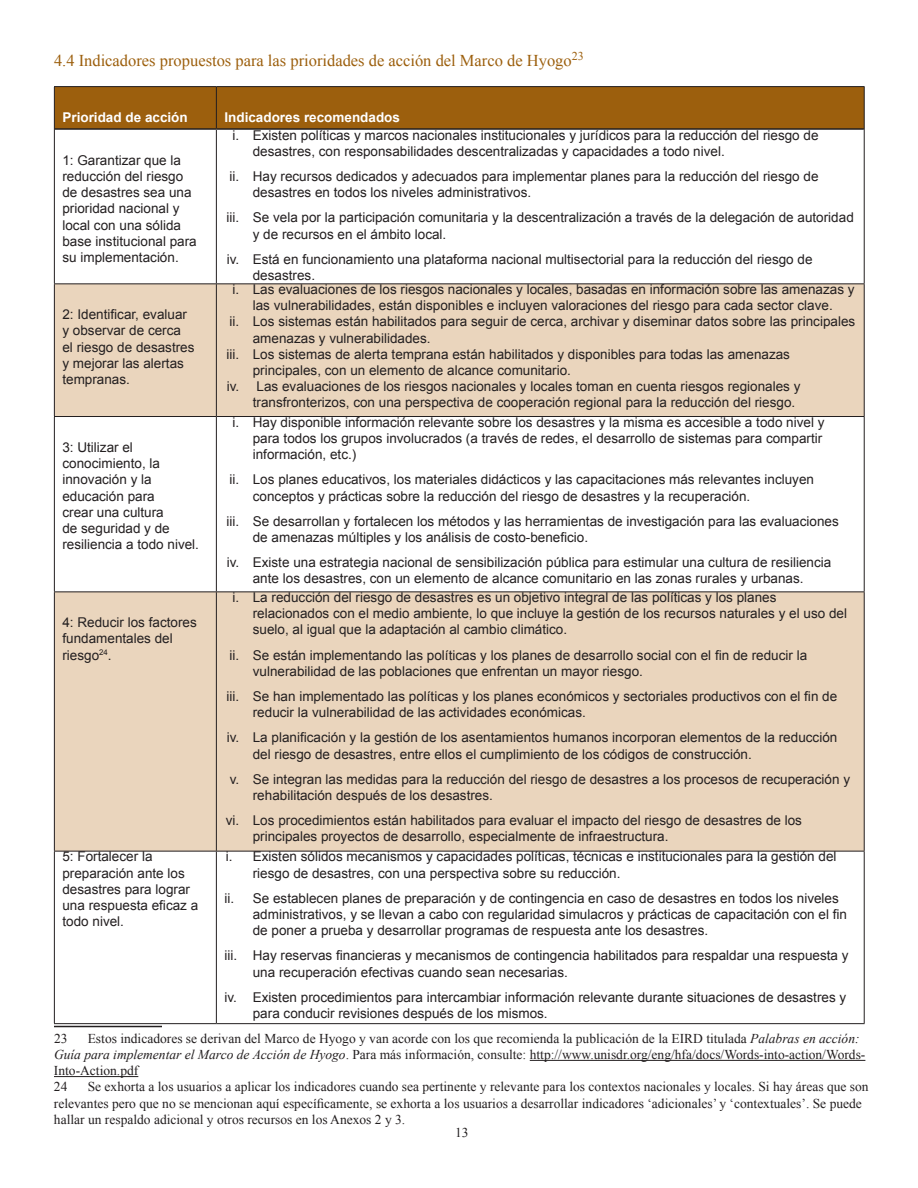
<style>
.page{position:relative;width:918px;height:1188px;background:#fff}
.page>*{position:absolute;margin:0;border:0;box-sizing:border-box;transform-origin:0 0}
.t1{font:16.5px "Times New Roman";color:#9c5f0d}
.t2{font:13.5px/16.2px "Arial";color:#231f20}
.t3{font:13.5px/16.2px "Times New Roman";color:#231f20}
.t4{font:700 13.5px "Arial";color:#fff}
.s1{font-style:italic}
</style>
<div class="page">
<div style="left:55px;top:87px;width:809px;height:41px;background:#9c5f0d"></div>
<svg style="left:55px;top:284px;width:809px;height:567px;fill:#ead5bd"></svg>
<hr style="left:54px;top:86px;width:162px;height:1px;background:#231f20">
<hr style="left:54px;top:87px;width:1px;height:42px;background:#231f20">
<hr style="left:216px;top:86px;width:649px;height:1px;background:#231f20">
<hr style="left:216px;top:87px;width:1px;height:41px;background:#231f20">
<hr style="left:864px;top:87px;width:1px;height:42px;background:#231f20">
<hr style="left:54px;top:129px;width:1px;height:154px;background:#231f20">
<hr style="left:216px;top:130px;width:1px;height:153px;background:#231f20">
<hr style="left:864px;top:129px;width:1px;height:154px;background:#231f20">
<hr style="left:54px;top:284px;width:1px;height:132px;background:#231f20">
<hr style="left:216px;top:284px;width:1px;height:132px;background:#231f20">
<hr style="left:864px;top:284px;width:1px;height:132px;background:#231f20">
<hr style="left:54px;top:416px;width:162px;height:1px;background:#231f20">
<hr style="left:54px;top:417px;width:1px;height:174px;background:#231f20">
<hr style="left:216px;top:416px;width:649px;height:1px;background:#231f20">
<hr style="left:216px;top:417px;width:1px;height:174px;background:#231f20">
<hr style="left:864px;top:417px;width:1px;height:174px;background:#231f20">
<hr style="left:54px;top:592px;width:1px;height:259px;background:#231f20">
<hr style="left:216px;top:592px;width:1px;height:259px;background:#231f20">
<hr style="left:864px;top:592px;width:1px;height:259px;background:#231f20">
<hr style="left:54px;top:851px;width:162px;height:1px;background:#231f20">
<hr style="left:54px;top:852px;width:1px;height:171px;background:#231f20">
<hr style="left:216px;top:851px;width:649px;height:1px;background:#231f20">
<hr style="left:216px;top:852px;width:1px;height:171px;background:#231f20">
<hr style="left:864px;top:852px;width:1px;height:171px;background:#231f20">
<hr style="left:54px;top:1023px;width:162px;height:1px;background:#231f20">
<hr style="left:216px;top:1023px;width:649px;height:1px;background:#231f20">
<hr style="left:55px;top:128px;width:161px;height:2px;background:#231f20">
<hr style="left:216px;top:128px;width:648px;height:2px;background:#231f20">
<hr style="left:54px;top:283px;width:162px;height:1px;background:#231f20">
<hr style="left:216px;top:283px;width:649px;height:1px;background:#231f20">
<hr style="left:54px;top:591px;width:162px;height:1px;background:#231f20">
<hr style="left:216px;top:591px;width:649px;height:1px;background:#231f20">
<hr style="left:54px;top:1026px;width:108px;height:1px;background:#231f20">
<hr style="left:530px;top:1060px;width:335px;height:1px;background:#231f20">
<hr style="left:54px;top:1076px;width:84px;height:1px;background:#231f20">
<p class="t1" style="left:54px;top:49px;width:531px">4.4 Indicadores propuestos para las prioridades de acción del Marco de Hyogo<sup>23</sup></p>
<p class="t4" style="left:62px;top:108px;width:127px">Prioridad de acción</p>
<p class="t4" style="left:224px;top:108px;width:177px">Indicadores recomendados</p>
<p class="t2" style="left:62px;top:152px;width:136px">1: Garantizar que la reducción del riesgo de desastres sea una prioridad nacional y local con una sólida base institucional para su implementación.</p>
<p class="t2" style="left:253px;top:127px;width:567px;text-indent:-20px">i. Existen políticas y marcos nacionales institucionales y jurídicos para la reducción del riesgo de desastres, con responsabilidades descentralizadas y capacidades a todo nivel.</p>
<p class="t2" style="left:253px;top:168px;width:567px;text-indent:-23px">ii. Hay recursos dedicados y adecuados para implementar planes para la reducción del riesgo de desastres en todos los niveles administrativos.</p>
<p class="t2" style="left:253px;top:210px;width:603px;text-indent:-26px">iii. Se vela por la participación comunitaria y la descentralización a través de la delegación de autoridad y de recursos en el ámbito local.</p>
<p class="t2" style="left:253px;top:251px;width:561px;text-indent:-26px">iv. Está en funcionamiento una plataforma nacional multisectorial para la reducción del riesgo de desastres.</p>
<p class="t2" style="left:62px;top:307px;width:134px">2: Identificar, evaluar y observar de cerca el riesgo de desastres y mejorar las alertas tempranas.</p>
<p class="t2" style="left:62px;top:439px;width:138px">3: Utilizar el conocimiento, la innovación y la educación para<br>crear una cultura<br>de seguridad y de resiliencia a todo nivel.</p>
<p class="t2" style="left:62px;top:615px;width:136px">4: Reducir los factores fundamentales del riesgo<sup>24</sup>.</p>
<p class="t2" style="left:233px;top:281px;width:624px">i. Las evaluaciones de los riesgos nacionales y locales, basadas en información sobre las amenazas y</p>
<p class="t2" style="left:253px;top:298px;width:582px">las vulnerabilidades, están disponibles e incluyen valoraciones del riesgo para cada sector clave.</p>
<p class="t2" style="left:230px;top:314px;width:627px">ii. Los sistemas están habilitados para seguir de cerca, archivar y diseminar datos sobre las principales</p>
<p class="t2" style="left:253px;top:330px;width:179px">amenazas y vulnerabilidades.</p>
<p class="t2" style="left:227px;top:346px;width:565px">iii. Los sistemas de alerta temprana están habilitados y disponibles para todas las amenazas</p>
<p class="t2" style="left:253px;top:362px;width:320px">principales, con un elemento de alcance comunitario.</p>
<p class="t2" style="left:227px;top:379px;width:575px">iv. Las evaluaciones de los riesgos nacionales y locales toman en cuenta riesgos regionales y</p>
<p class="t2" style="left:253px;top:395px;width:544px">transfronterizos, con una perspectiva de cooperación regional para la reducción del riesgo.</p>
<p class="t2" style="left:253px;top:414px;width:573px;text-indent:-20px">i. Hay disponible información relevante sobre los desastres y la misma es accesible a todo nivel y para todos los grupos involucrados (a través de redes, el desarrollo de sistemas para compartir información, etc.)</p>
<p class="t2" style="left:253px;top:472px;width:563px;text-indent:-23px">ii. Los planes educativos, los materiales didácticos y las capacitaciones más relevantes incluyen conceptos y prácticas sobre la reducción del riesgo de desastres y la recuperación.</p>
<p class="t2" style="left:253px;top:513px;width:587px;text-indent:-26px">iii. Se desarrollan y fortalecen los métodos y las herramientas de investigación para las evaluaciones de amenazas múltiples y los análisis de costo-beneficio.</p>
<p class="t2" style="left:227px;top:554px;width:606px;text-align:center">iv. Existe una estrategia nacional de sensibilización pública para estimular una cultura de resiliencia ante los desastres, con un elemento de alcance comunitario en las zonas rurales y urbanas.</p>
<p class="t2" style="left:253px;top:589px;width:596px;text-indent:-20px">i. La reducción del riesgo de desastres es un objetivo integral de las políticas y los planes relacionados con el medio ambiente, lo que incluye la gestión de los recursos naturales y el uso del suelo, al igual que la adaptación al cambio climático.</p>
<p class="t2" style="left:253px;top:647px;width:556px;text-indent:-23px">ii. Se están implementando las políticas y los planes de desarrollo social con el fin de reducir la vulnerabilidad de las poblaciones que enfrentan un mayor riesgo.</p>
<p class="t2" style="left:253px;top:688px;width:586px;text-indent:-26px">iii. Se han implementado las políticas y los planes económicos y sectoriales productivos con el fin de reducir la vulnerabilidad de las actividades económicas.</p>
<p class="t2" style="left:253px;top:730px;width:586px;text-indent:-26px">iv. La planificación y la gestión de los asentamientos humanos incorporan elementos de la reducción del riesgo de desastres, entre ellos el cumplimiento de los códigos de construcción.</p>
<p class="t2" style="left:253px;top:771px;width:599px;text-indent:-23px">v. Se integran las medidas para la reducción del riesgo de desastres a los procesos de recuperación y rehabilitación después de los desastres.</p>
<p class="t2" style="left:253px;top:813px;width:551px;text-indent:-27px">vi. Los procedimientos están habilitados para evaluar el impacto del riesgo de desastres de los principales proyectos de desarrollo, especialmente de infraestructura.</p>
<p class="t2" style="left:62px;top:849px;width:137px">5: Fortalecer la preparación ante los desastres para lograr una respuesta eficaz a todo nivel.</p>
<p class="t2" style="left:253px;top:849px;width:585px;text-indent:-27px">i. Existen sólidos mecanismos y capacidades políticas, técnicas e institucionales para la gestión del riesgo de desastres, con una perspectiva sobre su reducción.</p>
<p class="t2" style="left:253px;top:890px;width:596px;text-indent:-28px">ii. Se establecen planes de preparación y de contingencia en caso de desastres en todos los niveles administrativos, y se llevan a cabo con regularidad simulacros y prácticas de capacitación con el fin de poner a prueba y desarrollar programas de respuesta ante los desastres.</p>
<p class="t2" style="left:253px;top:948px;width:597px;text-indent:-28px">iii. Hay reservas financieras y mecanismos de contingencia habilitados para respaldar una respuesta y una recuperación efectivas cuando sean necesarias.</p>
<p class="t2" style="left:253px;top:989px;width:595px;text-indent:-28px">iv. Existen procedimientos para intercambiar información relevante durante situaciones de desastres y para conducir revisiones después de los mismos.</p>
<p class="t3" style="left:54px;top:1030px;width:813px;text-indent:34px">Estos indicadores se derivan del Marco de Hyogo y van acorde con los que recomienda la publicación de la EIRD titulada <span class="s1">Palabras en acción:<br>Guía para implementar el Marco de Acción de Hyogo</span>. Para más información, consulte: http://www.unisdr.org/eng/hfa/docs/Words-into-action/Words-Into-Action.pdf<br>24</p>
<p class="t3" style="left:54px;top:1030px;width:15px">23</p>
<p class="t3" style="left:54px;top:1078px;width:816px;text-indent:34px">Se exhorta a los usuarios a aplicar los indicadores cuando sea pertinente y relevante para los contextos nacionales y locales. Si hay áreas que son relevantes pero que no se mencionan aquí específicamente, se exhorta a los usuarios a desarrollar indicadores ‘adicionales’ y ‘contextuales’. Se puede hallar un respaldo adicional y otros recursos en los Anexos 2 y 3.</p>
<p class="t3" style="left:455px;top:1125px;width:15px">13</p>
</div>
